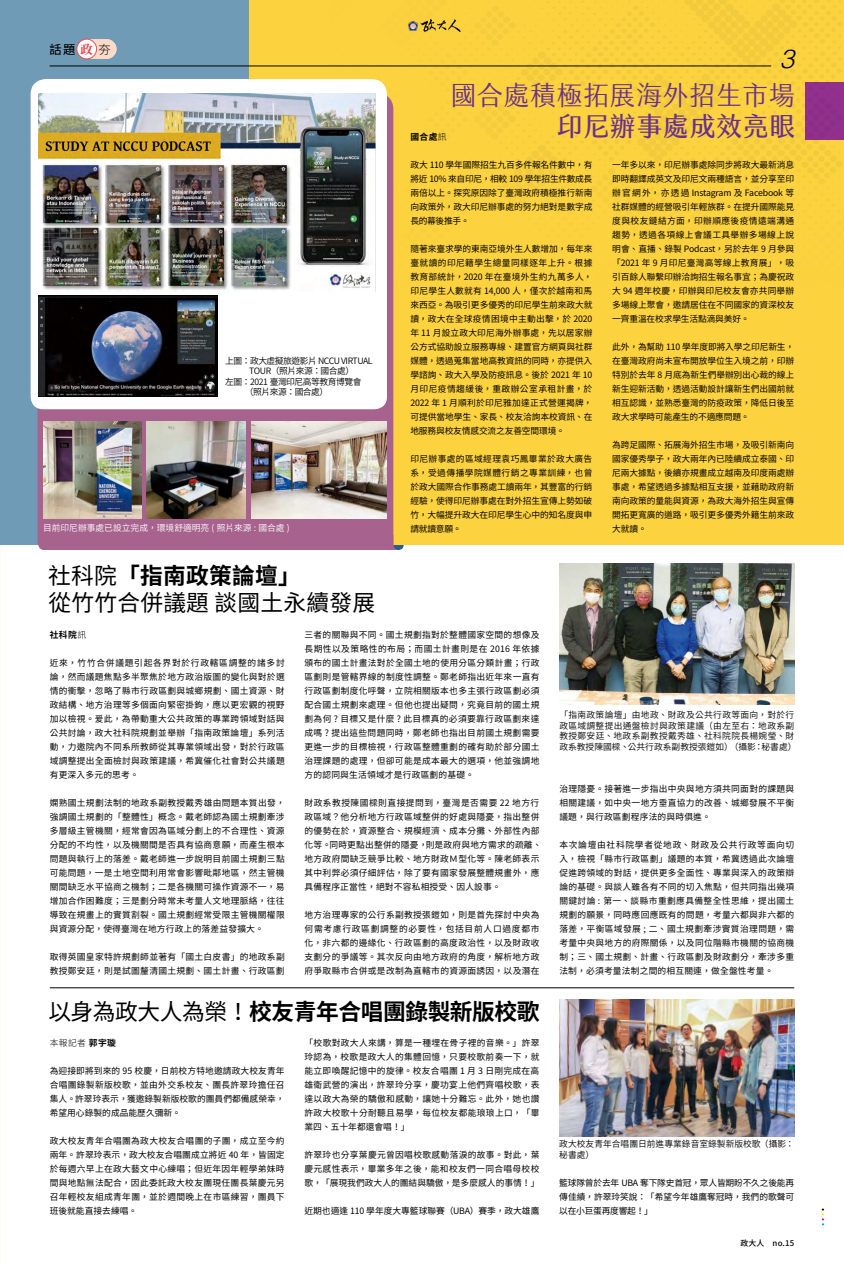
<style>
.page{position:relative;width:844px;height:1265px;background:#fff}
.page>*{position:absolute;margin:0;border:0;box-sizing:border-box;transform-origin:0 0}
.t1{font:26.25px "jf jinxuan fresh 2.2 Book";letter-spacing:.01em;color:#69318e}
.t2{font:26.25px "jf jinxuan fresh 2.2 Medium";letter-spacing:.01em;color:#69318e}
.t3{font:italic 300 26.25px "Helvetica";color:#000}
.t4{font:22.75px/27.3px "Source Han Sans TC";letter-spacing:.01em;color:#000}
.t5{font:700 22.75px "Source Han Sans TC";letter-spacing:-.02em;color:#000}
.t6{font:300 12.25px "Source Han Sans TC";color:#000}
.t7{font:8.75px/14px "Source Han Sans TC";letter-spacing:.02em;color:#000;text-align:justify}
.t8{font:8.75px/10.5px "Source Han Sans TC";letter-spacing:.035em;color:#000}
.t9{font:8.75px "Source Han Sans TC";letter-spacing:-.05em;color:#000}
.t10{font:8.75px/10.5px "Source Han Sans TC";color:#000}
.t11{font:8.75px "Source Han Sans TC";color:#000}
.t12{font:8.75px "Source Han Sans TC";color:#fff}
.t13{font:700 8.75px "Source Han Sans TC";letter-spacing:.05em;color:#000}
.t14{font:300 8.75px "Source Han Sans TC";color:#000}
.t15{font:500 7.88px "Source Han Sans TC";letter-spacing:.025em;color:#000}
.s1{font-family:"Source Han Serif TC";font-weight:700;color:#e8383d}
.s2{font-weight:700}
.s3{font-weight:300}
.s4{font-weight:400}
</style>
<div class="page">
<div style="left:0;top:0;width:413px;height:545px;background:#6f9bb7"></div>
<div style="left:249px;top:0;width:594px;height:545px;background:#fdd23f"></div>
<div style="left:37px;top:337px;width:356px;height:207px;background:#a7628e"></div>
<svg style="left:90px;top:39px;width:26px;height:20px"></svg>
<div style="left:77px;top:39px;width:20px;height:20px;background:#fff;border-radius:50%"></div>
<div style="left:77px;top:39px;width:20px;height:20px;border:1px solid #ea5450;border-radius:50%"></div>
<img style="left:559px;top:564px;width:235px;height:140px">
<img style="left:559px;top:1000px;width:235px;height:136px">
<div style="left:31px;top:79px;width:356px;height:330px;background:#fff"></div>
<img style="left:39px;top:296px;width:179px;height:100px">
<img style="left:43px;top:421px;width:99px;height:98px">
<img style="left:146px;top:421px;width:99px;height:98px">
<img style="left:251px;top:421px;width:136px;height:98px">
<img style="left:39px;top:93px;width:210px;height:199px">
<div style="left:38px;top:535px;width:366px;height:15px;background:#a7628e"></div>
<hr style="left:50px;top:988px;width:744px;height:1px;background:#000">
<hr style="left:50px;top:66px;width:721px;height:1px;background:#000">
<svg style="left:249px;top:0;width:595px;height:337px"></svg>
<svg style="left:821px;top:1208px;width:3px;height:18px"></svg>
<h3 class="t6" style="left:50px;top:42px;width:62px">話題 <span class="s1">政</span> 夯</h3>
<p class="t9" style="left:225px;top:356px;width:149px">上圖：政大虛擬旅遊影片 NCCU VIRTUAL</p>
<p class="t9" style="left:249px;top:366px;width:106px">TOUR（照片來源：國合處）</p>
<p class="t9" style="left:225px;top:377px;width:138px">左圖：2021 臺灣印尼高等教育博覽會</p>
<p class="t10" style="left:245px;top:387px;width:85px">（照片來源：國合處）</p>
<p class="t12" style="left:43px;top:523px;width:248px">目前印尼辦事處已設立完成，環境舒適明亮 ( 照片來源 : 國合處 )</p>
<h2 class="t4" style="left:48px;top:562px;width:328px">社科院<span class="s2">「指南政策論壇」<br></span>從竹竹合併議題 談國土永續發展</h2>
<h1 class="t3" style="left:779px;top:43px;width:16px">3</h1>
<h1 class="t1" style="left:450px;top:80px;width:346px">國合處積極拓展海外招生市場</h1>
<h1 class="t2" style="left:556px;top:111px;width:240px">印尼辦事處成效亮眼</h1>
<p class="t13" style="left:410px;top:132px;width:38px">國合處<span class="s3">訊</span></p>
<p class="t7" style="left:410px;top:158px;width:183px">政大 110 學年國際招生九百多件報名件數中，有將近 10% 來自印尼，相較 109 學年招生件數成長兩倍以上。探究原因除了臺灣政府積極推行新南向政策外，政大印尼辦事處的努力絕對是數字成長的幕後推手。</p>
<p class="t7" style="left:410px;top:242px;width:183px">隨著來臺求學的東南亞境外生人數增加，每年來臺就讀的印尼籍學生總量同樣逐年上升。根據教育部統計，2020 年在臺境外生約九萬多人，印尼學生人數就有 14,000 人，僅次於越南和馬來西亞。為吸引更多優秀的印尼學生前來政大就讀，政大在全球疫情困境中主動出擊，於 2020年 11 月設立政大印尼海外辦事處，先以居家辦公方式協助設立服務專線、建置官方網頁與社群媒體，透過蒐集當地高教資訊的同時，亦提供入學諮詢、政大入學及防疫訊息。後於 2021 年 10月印尼疫情趨緩後，重啟辦公室承租計畫，於2022 年 1 月順利於印尼雅加達正式營運揭牌，可提供當地學生、家長、校友洽詢本校資訊、在地服務與校友情感交流之友善空間環境。</p>
<p class="t7" style="left:410px;top:452px;width:183px">印尼辦事處的區域經理袁巧鳳畢業於政大廣告系，受過傳播學院媒體行銷之專業訓練，也曾於政大國際合作事務處工讀兩年，其豐富的行銷經驗，使得印尼辦事處在對外招生宣傳上勢如破竹，大幅提升政大在印尼學生心中的知名度與申請就讀意願。</p>
<p class="t7" style="left:612px;top:158px;width:183px">一年多以來，印尼辦事處除同步將政大最新消息即時翻譯成英文及印尼文兩種語言，並分享至印辦官網外，亦透過 Instagram 及 Facebook 等社群媒體的經營吸引年輕族群。在提升國際能見度與校友鏈結方面，印辦順應後疫情遠端溝通趨勢，透過各項線上會議工具舉辦多場線上說明會、直播、錄製 Podcast，另於去年 9 月參與「2021 年 9 月印尼臺灣高等線上教育展」，吸引百餘人聯繫印辦洽詢招生報名事宜；為慶祝政大 94 週年校慶，印辦與印尼校友會亦共同舉辦多場線上聚會，邀請居住在不同國家的資深校友一齊重溫在校求學生活點滴與美好。</p>
<p class="t7" style="left:612px;top:340px;width:183px">此外，為幫助 110 學年度即將入學之印尼新生，在臺灣政府尚未宣布開放學位生入境之前，印辦特別於去年 8 月底為新生們舉辦別出心裁的線上新生迎新活動，透過活動設計讓新生們出國前就相互認識，並熟悉臺灣的防疫政策，降低日後至政大求學時可能產生的不適應問題。</p>
<p class="t7" style="left:612px;top:438px;width:183px">為跨足國際、拓展海外招生市場，及吸引新南向國家優秀學子，政大兩年內已陸續成立泰國、印尼兩大據點，後續亦規畫成立越南及印度兩處辦事處，希望透過多據點相互支援，並藉助政府新南向政策的量能與資源，為政大海外招生與宣傳開拓更寬廣的道路，吸引更多優秀外籍生前來政大就讀。</p>
<p class="t13" style="left:50px;top:630px;width:38px">社科院<span class="s3">訊</span></p>
<p class="t7" style="left:50px;top:656px;width:236px">近來，竹竹合併議題引起各界對於行政轄區調整的諸多討論，然而議題焦點多半聚焦於地方政治版圖的變化與對於選情的衝擊，忽略了縣市行政區劃與城鄉規劃、國土資源、財政結構、地方治理等多個面向緊密掛鉤，應以更宏觀的視野加以檢視。爰此，為帶動重大公共政策的專業跨領域對話與公共討論，政大社科院規劃並舉辦「指南政策論壇」系列活動，力邀院內不同系所教師從其專業領域出發，對於行政區域調整提出全面檢討與政策建議，希冀催化社會對公共議題有更深入多元的思考。</p>
<p class="t7" style="left:50px;top:796px;width:236px">嫻熟國土規劃法制的地政系副教授戴秀雄由問題本質出發，強調國土規劃的「整體性」概念。戴老師認為國土規劃牽涉多層級主管機關，經常會因為區域分劃上的不合理性、資源分配的不均性，以及機關間是否具有協商意願，而產生根本問題與執行上的落差。戴老師進一步說明目前國土規劃三點可能問題，一是土地空間利用常會影響毗鄰地區，然主管機關間缺乏水平協商之機制；二是各機關可操作資源不一，易增加合作困難度；三是劃分時常未考量人文地理脈絡，往往導致在規畫上的實質割裂。國土規劃經常受限主管機關權限與資源分配，使得臺灣在地方行政上的落差益發擴大。</p>
<p class="t7" style="left:50px;top:950px;width:236px">取得英國皇家特許規劃師並著有「國土白皮書」的地政系副教授鄭安廷，則是試圖釐清國土規劃、國土計畫、行政區劃</p>
<p class="t7" style="left:304px;top:628px;width:236px">三者的關聯與不同。國土規劃指對於整體國家空間的想像及長期性以及策略性的布局；而國土計畫則是在 2016 年依據頒布的國土計畫法對於全國土地的使用分區分類計畫；行政區劃則是管轄界線的制度性調整。鄭老師指出近年來一直有行政區劃制度化呼聲，立院相關版本也多主張行政區劃必須配合國土規劃來處理。但他也提出疑問，究竟目前的國土規劃為何 ? 目標又是什麼 ? 此目標真的必須要靠行政區劃來達成嗎 ? 提出這些問題同時，鄭老師也指出目前國土規劃需要更進一步的目標檢視，行政區整體重劃的確有助於部分國土治理課題的處理，但卻可能是成本最大的選項，他並強調地方的認同與生活領域才是行政區劃的基礎。</p>
<p class="t7" style="left:304px;top:796px;width:238px;text-align:left">財政系教授陳國樑則直接提問到，臺灣是否需要 22 地方行政區域？他分析地方行政區域整併的好處與隱憂，指出整併的優勢在於，資源整合、規模經濟、成本分攤、外部性內部化等。同時更點出整併的隱憂，則是政府與地方需求的疏離、地方政府間缺乏競爭比較、地方財政Ｍ型化等。陳老師表示其中利弊必須仔細評估，除了要有國家發展整體規畫外，應具備程序正當性，絕對不容私相授受、因人設事。</p>
<p class="t7" style="left:304px;top:908px;width:236px">地方治理專家的公行系副教授張鎧如，則是首先探討中央為何需考慮行政區劃調整的必要性，包括目前人口過度都市化，非六都的邊緣化、行政區劃的高度政治性，以及財政收支劃分的爭議等。其次反向由地方政府的角度，解析地方政府爭取縣市合併或是改制為直轄市的資源面誘因，以及潛在</p>
<h2 class="t5" style="left:48px;top:998px;width:492px"><span class="s4">以身為政大人為榮！</span>校友青年合唱團錄製新版校歌</h2>
<p class="t14" style="left:50px;top:1038px;width:68px">本報記者 <span class="s2">郭宇璇</span></p>
<p class="t7" style="left:50px;top:1064px;width:236px">為迎接即將到來的 95 校慶，日前校方特地邀請政大校友青年合唱團錄製新版校歌，並由外交系校友、團長許翠玲擔任召集人。許翠玲表示，獲邀錄製新版校歌的團員們都備感榮幸，希望用心錄製的成品能歷久彌新。</p>
<p class="t7" style="left:50px;top:1134px;width:236px">政大校友青年合唱團為政大校友合唱團的子團，成立至今約兩年。許翠玲表示，政大校友合唱團成立將近 40 年，皆固定於每週六早上在政大藝文中心練唱；但近年因年輕學弟妹時間與地點無法配合，因此委託政大校友團現任團長葉慶元另召年輕校友組成青年團，並於週間晚上在市區練習，團員下班後就能直接去練唱。</p>
<p class="t7" style="left:304px;top:1036px;width:236px">「校歌對政大人來講，算是一種埋在骨子裡的音樂。」許翠玲認為，校歌是政大人的集體回憶，只要校歌前奏一下，就能立即喚醒記憶中的旋律。校友合唱團 1 月 3 日剛完成在高雄衛武營的演出，許翠玲分享，慶功宴上他們齊唱校歌，表達以政大為榮的驕傲和感動，讓她十分難忘。此外，她也讚許政大校歌十分耐聽且易學，每位校友都能琅琅上口，「畢業四、五十年都還會唱！」</p>
<p class="t7" style="left:304px;top:1148px;width:236px">許翠玲也分享葉慶元曾因唱校歌感動落淚的故事。對此，葉慶元感性表示，畢業多年之後，能和校友們一同合唱母校校歌，「展現我們政大人的團結與驕傲，是多麼感人的事情！」</p>
<p class="t11" style="left:304px;top:1206px;width:236px">近期也適逢 110 學年度大專籃球聯賽（UBA）賽季，政大雄鷹</p>
<p class="t8" style="left:559px;top:710px;width:239px">「指南政策論壇」由地政、財政及公共行政等面向，對於行政區域調整提出通盤檢討與政策建議（由左至右：地政系副教授鄭安廷、地政系副教授戴秀雄、社科院院長楊婉瑩、財政系教授陳國樑、公共行政系副教授張鎧如）（攝影：秘書處）</p>
<p class="t7" style="left:559px;top:782px;width:236px">治理隱憂。接著進一步指出中央與地方須共同面對的課題與相關建議，如中央一地方垂直協力的改善、城鄉發展不平衡議題，與行政區劃程序法的與時俱進。</p>
<p class="t7" style="left:559px;top:838px;width:236px">本次論壇由社科院學者從地政、財政及公共行政等面向切入，檢視「縣市行政區劃」議題的本質，希冀透過此次論壇促進跨領域的對話，提供更多全面性、專業與深入的政策辯論的基礎。與談人雖各有不同的切入焦點，但共同指出幾項關鍵討論 : 第一、談縣市重劃應具備整全性思維，提出國土規劃的願景，同時應回應既有的問題，考量六都與非六都的落差，平衡區域發展 ; 二、國土規劃牽涉實質治理問題，需考量中央與地方的府際關係，以及同位階縣市機關的協商機制；三、國土規劃、計畫、行政區劃及財政劃分，牽涉多重法制，必須考量法制之間的相互關連，做全盤性考量。</p>
<p class="t10" style="left:559px;top:1139px;width:236px">政大校友青年合唱團日前進專業錄音室錄製新版校歌（攝影：秘書處）</p>
<p class="t7" style="left:559px;top:1176px;width:236px">籃球隊曾於去年 UBA 奪下隊史首冠，眾人皆期盼不久之後能再傳佳績，許翠玲笑說：「希望今年雄鷹奪冠時，我們的歌聲可以在小巨蛋再度響起！」</p>
<p class="t15" style="left:740px;top:1238px;width:55px">政大人 no.15</p>
</div>
